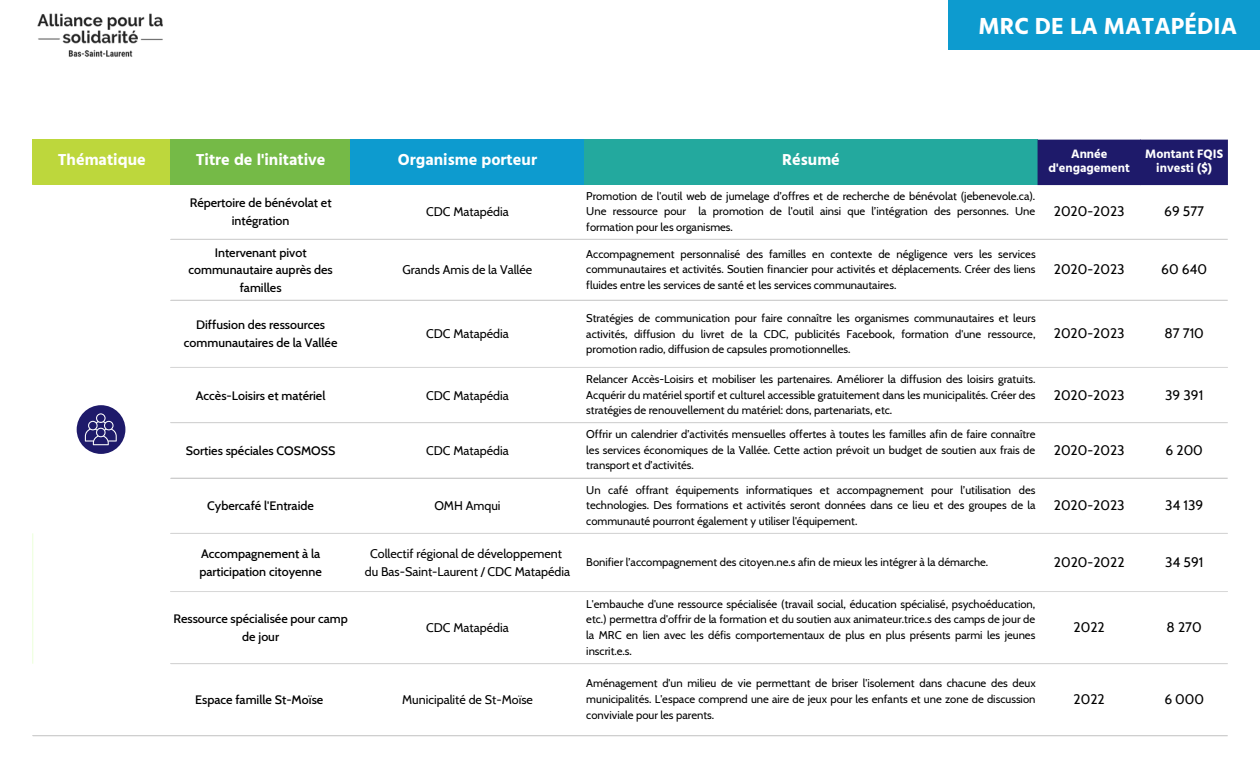
<style>
.page{position:relative;width:1260px;height:765px;background:#fff}
.page>*{position:absolute;margin:0;border:0;box-sizing:border-box;transform-origin:0 0}
.t1{font:700 23.75px "Hind Jalandhar";color:#fff}
.t2{font:700 16.25px "Hind Jalandhar";color:#fff}
.t3{font:13.75px "Cabin";color:#000}
.t4{font:500 12.5px/17.5px "Cabin";color:#000;text-align:center}
.t5{font:12.5px/17.5px "Cabin";color:#000;text-align:center}
.t6{font:700 12.5px/13.8px "Hind Jalandhar";color:#fff;text-align:center}
.t7{font:11.25px/15.6px "Cabin";color:#000;text-align:justify}
</style>
<div class="page">
<div style="left:33px;top:140px;width:138px;height:45px;background:#bdd73c"></div>
<div style="left:171px;top:140px;width:180px;height:45px;background:#75ba47"></div>
<div style="left:350px;top:140px;width:235px;height:45px;background:#0d9bcf"></div>
<div style="left:584px;top:140px;width:454px;height:45px;background:#23a99e"></div>
<div style="left:1038px;top:140px;width:190px;height:45px;background:#1e1a6a"></div>
<hr style="left:32px;top:533px;width:1px;height:131px;background:#ebffd9">
<hr style="left:171px;top:239px;width:1057px;height:1px;background:#d9d9d9">
<hr style="left:171px;top:300px;width:1057px;height:1px;background:#d9d9d9">
<hr style="left:171px;top:367px;width:1057px;height:1px;background:#d9d9d9">
<hr style="left:171px;top:422px;width:1057px;height:1px;background:#d9d9d9">
<hr style="left:171px;top:478px;width:1057px;height:1px;background:#d9d9d9">
<hr style="left:171px;top:533px;width:1057px;height:1px;background:#d9d9d9">
<hr style="left:171px;top:591px;width:1057px;height:1px;background:#d9d9d9">
<hr style="left:171px;top:663px;width:1057px;height:1px;background:#d9d9d9">
<hr style="left:33px;top:735px;width:1195px;height:1px;background:#d9d9d9">
<img style="left:37px;top:13px;width:126px;height:44px">
<div style="left:949px;top:0;width:311px;height:50px;background:#0d9bcf"></div>
<div style="left:77px;top:405px;width:48px;height:49px;background:#1e1a6a;border-radius:50%"></div>
<svg style="left:85px;top:413px;width:32px;height:32px"></svg>
<h1 class="t1" style="left:978px;top:11px;width:260px">MRC DE LA MATAPÉDIA</h1>
<h2 class="t2" style="left:58px;top:150px;width:90px">Thématique</h2>
<h2 class="t2" style="left:196px;top:150px;width:131px">Titre de l'initative</h2>
<h2 class="t2" style="left:398px;top:150px;width:141px">Organisme porteur</h2>
<h2 class="t2" style="left:782px;top:150px;width:59px">Résumé</h2>
<p class="t6" style="left:1049px;top:147px;width:83px">Année d'engagement</p>
<p class="t6" style="left:1145px;top:147px;width:79px">Montant FQIS investi ($)</p>
<p class="t4" style="left:190px;top:194px;width:143px">Répertoire de bénévolat et intégration</p>
<p class="t5" style="left:426px;top:203px;width:84px">CDC Matapédia</p>
<p class="t7" style="left:586px;top:188px;width:451px">Promotion de l'outil web de jumelage d’offres et de recherche de bénévolat (jebenevole.ca).<br>Une ressource pour la promotion de l'outil ainsi que l’intégration des personnes. Une formation pour les organismes.</p>
<p class="t3" style="left:1054px;top:203px;width:72px">2020-2023</p>
<p class="t3" style="left:1164px;top:203px;width:41px">69 577</p>
<p class="t4" style="left:188px;top:243px;width:146px">Intervenant pivot communautaire auprès des familles</p>
<p class="t5" style="left:403px;top:261px;width:131px">Grands Amis de la Vallée</p>
<p class="t7" style="left:586px;top:246px;width:451px">Accompagnement personnalisé des familles en contexte de négligence vers les services communautaires et activités. Soutien financier pour activités et déplacements. Créer des liens fluides entre les services de santé et les services communautaires.</p>
<p class="t3" style="left:1054px;top:261px;width:72px">2020-2023</p>
<p class="t3" style="left:1161px;top:261px;width:47px">60 640</p>
<p class="t4" style="left:184px;top:316px;width:155px">Diffusion des ressources communautaires de la Vallée</p>
<p class="t5" style="left:426px;top:325px;width:84px">CDC Matapédia</p>
<p class="t7" style="left:586px;top:310px;width:451px">Stratégies de communication pour faire connaître les organismes communautaires et leurs activités, diffusion du livret de la CDC, publicités Facebook, formation d'une ressource, promotion radio, diffusion de capsules promotionnelles.</p>
<p class="t3" style="left:1054px;top:325px;width:72px">2020-2023</p>
<p class="t3" style="left:1165px;top:325px;width:41px">87 710</p>
<p class="t4" style="left:196px;top:387px;width:131px">Accès-Loisirs et matériel</p>
<p class="t5" style="left:426px;top:387px;width:84px">CDC Matapédia</p>
<p class="t7" style="left:586px;top:371px;width:451px">Relancer Accès-Loisirs et mobiliser les partenaires. Améliorer la diffusion des loisirs gratuits.<br>Acquérir du matériel sportif et culturel accessible gratuitement dans les municipalités. Créer des stratégies de renouvellement du matériel: dons, partenariats, etc.</p>
<p class="t3" style="left:1054px;top:386px;width:72px">2020-2023</p>
<p class="t3" style="left:1165px;top:386px;width:40px">39 391</p>
<p class="t4" style="left:186px;top:442px;width:151px">Sorties spéciales COSMOSS</p>
<p class="t5" style="left:426px;top:442px;width:84px">CDC Matapédia</p>
<p class="t7" style="left:586px;top:426px;width:451px">Offrir un calendrier d’activités mensuelles offertes à toutes les familles afin de faire connaître les services économiques de la Vallée. Cette action prévoit un budget de soutien aux frais de transport et d’activités.</p>
<p class="t3" style="left:1054px;top:442px;width:72px">2020-2023</p>
<p class="t3" style="left:1166px;top:442px;width:39px">6 200</p>
<p class="t4" style="left:207px;top:497px;width:108px">Cybercafé l'Entraide</p>
<p class="t5" style="left:434px;top:497px;width:68px">OMH Amqui</p>
<p class="t7" style="left:586px;top:482px;width:451px">Un café offrant équipements informatiques et accompagnement pour l’utilisation des technologies. Des formations et activités seront données dans ce lieu et des groupes de la communauté pourront également y utiliser l'équipement.</p>
<p class="t3" style="left:1054px;top:497px;width:72px">2020-2023</p>
<p class="t3" style="left:1165px;top:497px;width:40px">34 139</p>
<p class="t4" style="left:199px;top:545px;width:124px;text-align:left">Accompagnement à la participation citoyenne</p>
<p class="t5" style="left:365px;top:545px;width:207px">Collectif régional de développement du Bas-Saint-Laurent / CDC Matapédia</p>
<p class="t7" style="left:586px;top:554px;width:403px">Bonifier l’accompagnement des citoyen.ne.s afin de mieux les intégrer à la démarche.</p>
<p class="t3" style="left:1054px;top:554px;width:72px">2020-2022</p>
<p class="t3" style="left:1165px;top:554px;width:40px">34 591</p>
<p class="t4" style="left:173px;top:610px;width:176px">Ressource spécialisée pour camp de jour</p>
<p class="t5" style="left:426px;top:619px;width:84px">CDC Matapédia</p>
<p class="t7" style="left:586px;top:596px;width:451px">L'embauche d'une ressource spécialisée (travail social, éducation spécialisé, psychoéducation, etc.) permettra d'offrir de la formation et du soutien aux animateur.trice.s des camps de jour de la MRC en lien avec les défis comportementaux de plus en plus présents parmi les jeunes inscrit.e.s.</p>
<p class="t3" style="left:1074px;top:619px;width:33px">2022</p>
<p class="t3" style="left:1167px;top:619px;width:37px">8 270</p>
<p class="t4" style="left:195px;top:691px;width:130px">Espace famille St-Moïse</p>
<p class="t5" style="left:402px;top:691px;width:132px">Municipalité de St-Moïse</p>
<p class="t7" style="left:586px;top:675px;width:451px">Aménagement d'un milieu de vie permettant de briser l'isolement dans chacune des deux municipalités. L'espace comprend une aire de jeux pour les enfants et une zone de discussion conviviale pour les parents.</p>
<p class="t3" style="left:1074px;top:691px;width:33px">2022</p>
<p class="t3" style="left:1164px;top:691px;width:41px">6 000</p>
</div>
